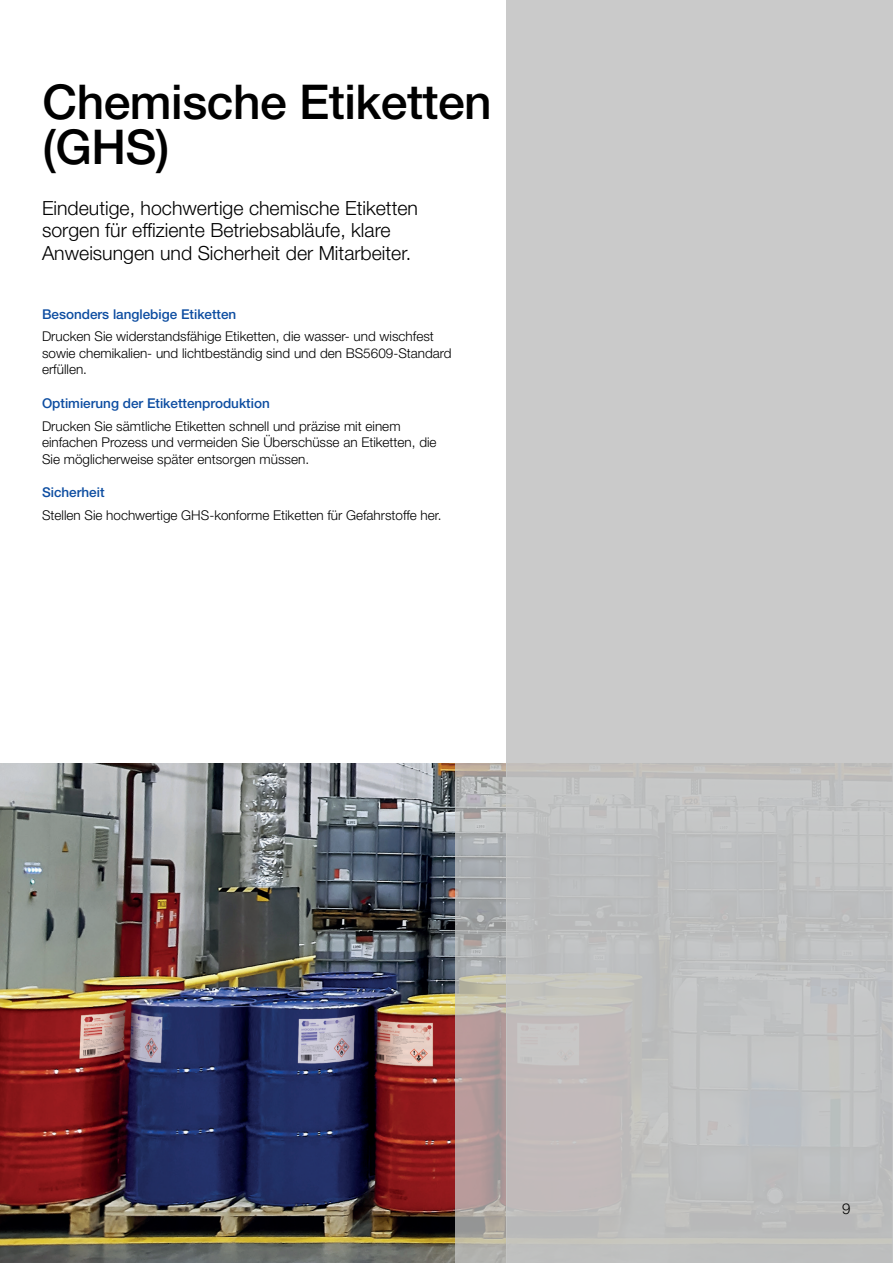
<style>
.page{position:relative;width:893px;height:1263px;background:#fff}
.page>*{position:absolute;margin:0;border:0;box-sizing:border-box;transform-origin:0 0}
.t1{font:500 48px/45px "Helvetica Neue LT Pro";letter-spacing:-.01em;color:#000}
.t2{font:300 19.5px/22.5px "Helvetica Neue LT Pro";color:#000}
.t3{font:300 15px "Helvetica Neue LT Pro";color:#000}
.Brochure_Body_Copy{font:300 13.5px/16.5px "Helvetica Neue LT Pro";color:#000}
.Brochure_Body_Copy-2{font:500 13.5px "Helvetica Neue LT Pro";color:#0d4da1}
</style>
<div class="page">
<img style="left:0;top:764px;width:455px;height:499px">
<div style="left:506px;top:0;width:387px;height:1263px;background:linear-gradient(to right,#c6c5c5,#c6c7c7)"></div>
<svg style="left:455px;top:764px;width:51px;height:499px;background:#b0a7a5"></svg>
<p class="t1" style="left:43px;top:79px;width:451px">Chemische Etiketten (GHS)</p>
<p class="t2" style="left:42px;top:196px;width:378px">Eindeutige, hochwertige chemische Etiketten sorgen für effiziente Betriebsabläufe, klare<br>Anweisungen und Sicherheit der Mitarbeiter.</p>
<p class="Brochure_Body_Copy-2" style="left:42px;top:306px;width:196px">Besonders langlebige Etiketten</p>
<p class="Brochure_Body_Copy" style="left:42px;top:328px;width:411px">Drucken Sie widerstandsfähige Etiketten, die wasser- und wischfest sowie chemikalien- und lichtbeständig sind und den BS5609-Standard erfüllen.</p>
<p class="Brochure_Body_Copy-2" style="left:42px;top:395px;width:229px">Optimierung der Etikettenproduktion</p>
<p class="Brochure_Body_Copy" style="left:42px;top:417px;width:396px">Drucken Sie sämtliche Etiketten schnell und präzise mit einem einfachen Prozess und vermeiden Sie Überschüsse an Etiketten, die<br>Sie möglicherweise später entsorgen müssen.</p>
<p class="Brochure_Body_Copy-2" style="left:42px;top:484px;width:64px">Sicherheit</p>
<p class="Brochure_Body_Copy" style="left:42px;top:507px;width:401px">Stellen Sie hochwertige GHS-konforme Etiketten für Gefahrstoffe her.</p>
<p class="t3" style="left:842px;top:1200px;width:10px">9</p>
</div>
